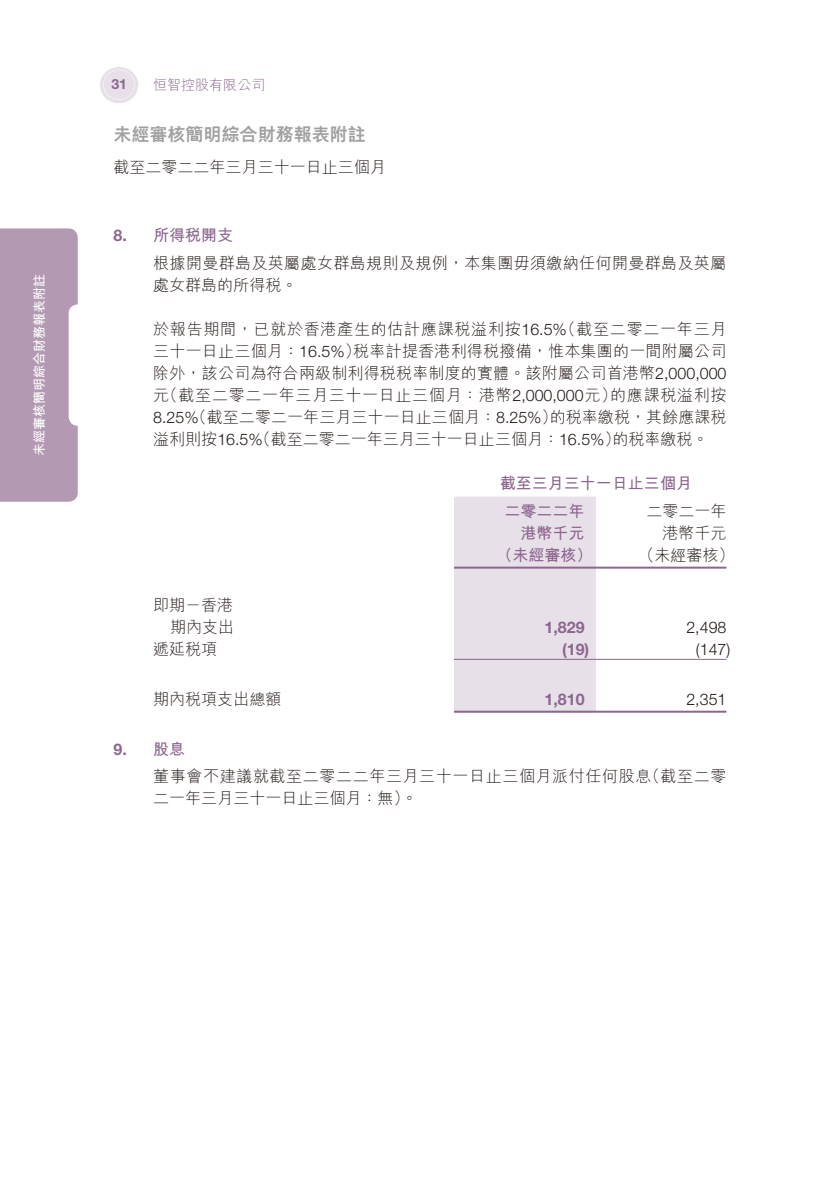
<style>
.page{position:relative;width:840px;height:1191px;background:#fff}
.page>*{position:absolute;margin:0;border:0;box-sizing:border-box;transform-origin:0 0}
.t1{font:800 18px "M Hei HK";color:#a0a0a1}
.t2{font:300 16px/22px "M Hei HK";letter-spacing:.015em;color:#231916}
.t3{font:300 16px/22px "M Hei HK";letter-spacing:.04em;color:#231916}
.t4{font:700 16px "M Hei HK";color:#8c668e}
.t5{font:300 16px "Helvetica Neue LT Std";color:#231916}
.t6{font:700 16px "Helvetica Neue LT Std";color:#8c668e}
.t7{font:300 16px "M Hei HK";letter-spacing:.045em;color:#231916}
.t8{font:300 14px "M Hei HK";color:#8c668e}
.t9{font:700 14px "Helvetica Neue LT Std";color:#8c668e}
.t10{font:700 13px "M Hei HK";color:#fff}
.s1{font-family:"Helvetica Neue LT Std"}
.s2{font-family:"M Hei HK"}
</style>
<div class="page">
<svg style="left:0;top:228px;width:78px;height:274px;background:#b79eb6"></svg>
<svg style="left:100px;top:67px;width:39px;height:36px"></svg>
<div style="left:454px;top:496px;width:141px;height:214px;background:#e7e0e9"></div>
<hr style="left:454px;top:566px;width:141px;height:2px;background:#8c668e">
<hr style="left:595px;top:566px;width:131px;height:2px;background:#8c668e">
<hr style="left:454px;top:659px;width:141px;height:1px;background:#8c668e">
<hr style="left:595px;top:659px;width:131px;height:1px;background:#8c668e">
<hr style="left:454px;top:710px;width:141px;height:2px;background:#8c668e">
<hr style="left:595px;top:710px;width:131px;height:2px;background:#8c668e">
<p class="t10" style="left:30px;top:456px;width:183px;rotate:-90deg">未經審核簡明綜合財務報表附註</p>
<p class="t8" style="left:153px;top:78px;width:113px">恒智控股有限公司</p>
<p class="t9" style="left:111px;top:75px;width:17px">31</p>
<p class="t1" style="left:113px;top:125px;width:253px">未經審核簡明綜合財務報表附註</p>
<p class="t2" style="left:113px;top:156px;width:273px">截至二零二二年三月三十一日止三個月</p>
<p class="t6" style="left:113px;top:225px;width:15px">8.</p>
<p class="t6" style="left:113px;top:739px;width:15px">9.</p>
<p class="t4" style="left:153px;top:224px;width:81px">所得稅開支</p>
<p class="t2" style="left:153px;top:252px;width:574px">根據開曼群島及英屬處女群島規則及規例，本集團毋須繳納任何開曼群島及英屬處女群島的所得稅。</p>
<p class="t7" style="left:559px;top:321px;width:168px">（截至二零二一年三月</p>
<p class="t2" style="left:353px;top:318px;width:374px;text-indent:-200px">於報告期間，已就於香港產生的估計應課稅溢利按<span class="s1">16.5%<br></span>稅率計提香港利得稅撥備，惟本集團的一間附屬公司</p>
<p class="t2" style="left:153px;top:340px;width:209px">三十一日止三個月：<span class="s1">16.5%</span>）</p>
<p class="t2" style="left:153px;top:362px;width:574px">除外，該公司為符合兩級制利得稅稅率制度的實體。該附屬公司首港幣<span class="s1">2,000,000</span></p>
<p class="t3" style="left:610px;top:384px;width:118px">的應課稅溢利按</p>
<p class="t3" style="left:549px;top:384px;width:178px;text-indent:-396px">（元截至二零二一年三月三十一日止三個月：港幣<span class="s1">2,000,000</span>元）<br>的稅率繳稅，其餘應課稅</p>
<p class="t2" style="left:191px;top:406px;width:368px">（截至二零二一年三月三十一日止三個月：<span class="s1">8.25%</span>）</p>
<p class="t5" style="left:153px;top:407px;width:47px">8.25%</p>
<p class="t2" style="left:254px;top:428px;width:367px">（截至二零二一年三月三十一日止三個月：<span class="s1">16.5%</span>）</p>
<p class="t5" style="left:153px;top:429px;width:111px"><span class="s2">溢利則按</span>16.5%</p>
<p class="t2" style="left:612px;top:428px;width:97px">的稅率繳稅。</p>
<p class="t4" style="left:499px;top:471px;width:194px">截至三月三十一日止三個月</p>
<p class="t2" style="left:646px;top:499px;width:81px">二零二一年</p>
<p class="t4" style="left:504px;top:499px;width:82px">二零二二年</p>
<p class="t4" style="left:520px;top:521px;width:65px">港幣千元</p>
<p class="t2" style="left:662px;top:521px;width:65px">港幣千元</p>
<p class="t4" style="left:496px;top:543px;width:98px">（未經審核）</p>
<p class="t2" style="left:638px;top:543px;width:97px">（未經審核(</p>
<p class="t2" style="left:153px;top:593px;width:81px">即期－香港</p>
<p class="t2" style="left:170px;top:615px;width:65px">期內支出</p>
<p class="t6" style="left:544px;top:617px;width:42px">1,829</p>
<p class="t5" style="left:686px;top:617px;width:42px">2,498</p>
<p class="t2" style="left:153px;top:637px;width:65px">遞延稅項</p>
<p class="t6" style="left:561px;top:639px;width:29px">)19(</p>
<p class="t5" style="left:695px;top:639px;width:36px">)147(</p>
<p class="t2" style="left:153px;top:687px;width:129px">期內稅項支出總額</p>
<p class="t4" style="left:153px;top:737px;width:33px">股息</p>
<p class="t6" style="left:544px;top:689px;width:42px">1,810</p>
<p class="t5" style="left:686px;top:689px;width:42px">2,351</p>
<p class="t3" style="left:153px;top:765px;width:499px">董事會不建議就截至二零二二年三月三十一日止三個月派付任何股息二一年三月三十一日止三個月：無。(</p>
<p class="t2" style="left:643px;top:765px;width:84px">（截至二零</p>
</div>
